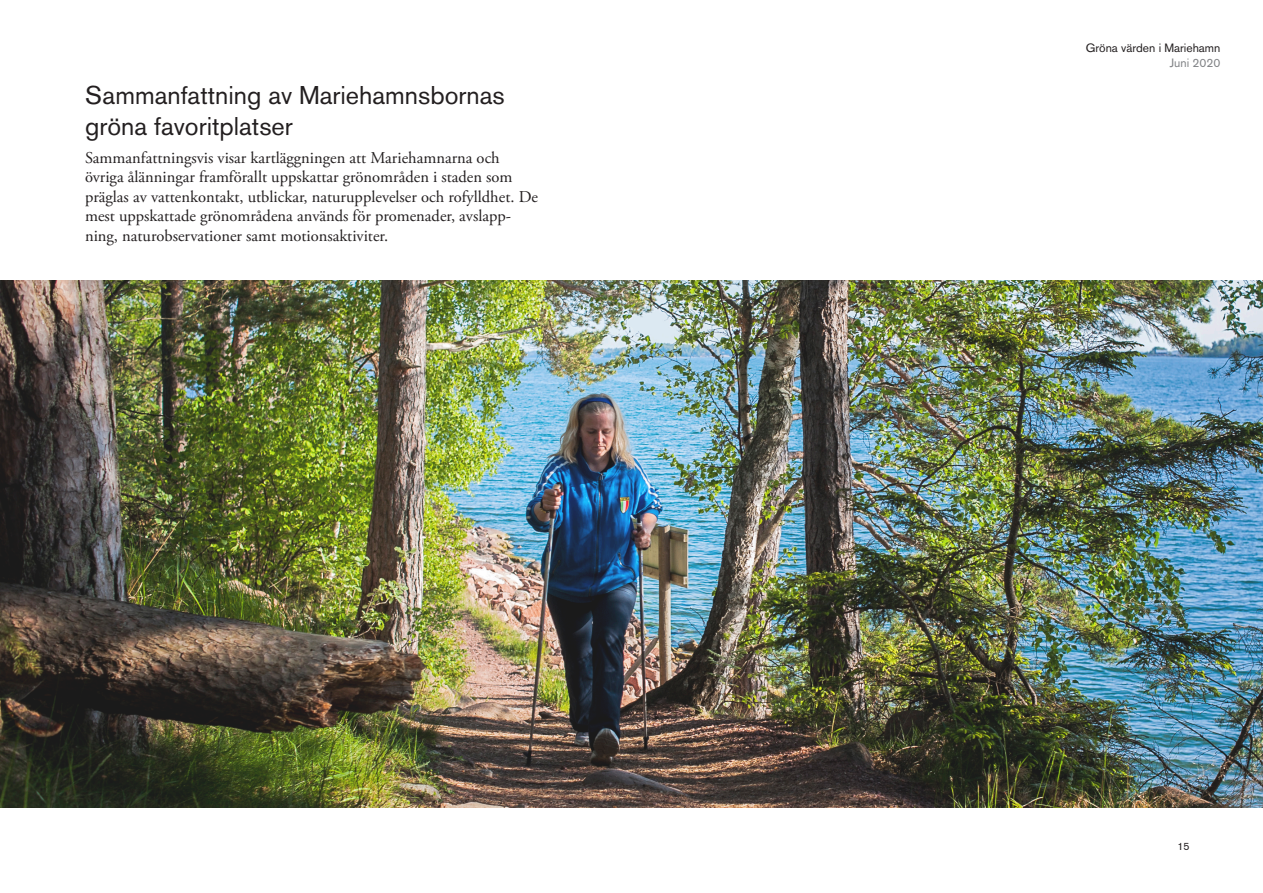
<style>
.page{position:relative;width:1263px;height:893px;background:#fff}
.page>*{position:absolute;margin:0;border:0;box-sizing:border-box;transform-origin:0 0}
.Rubrik_2{font:25.5px/30.8px "Akzidenz Grotesk Std";color:#231f20}
.t1{font:16.5px/19.5px "Adobe Garamond Pro";color:#231f20}
.t2{font:12px "Akzidenz Grotesk Std";color:#231f20}
.t3{font:12px "Akzidenz Grotesk Std";color:#808285}
.t4{font:10.5px "Akzidenz Grotesk Std";color:#231f20}
</style>
<div class="page">
<img style="left:0;top:281px;width:1263px;height:527px">
<p class="Rubrik_2" style="left:85px;top:80px;width:421px">Sammanfattning av Mariehamnsbornas gröna favoritplatser</p>
<p class="t1" style="left:85px;top:149px;width:454px">Sammanfattningsvis visar kartläggningen att Mariehamnarna och övriga ålänningar framförallt uppskattar grönområden i staden som präglas av vattenkontakt, utblickar, naturupplevelser och rofylldhet. De mest uppskattade grönområdena används för promenader, avslapp&shy;ning, naturobservationer samt motionsaktiviter.</p>
<p class="t2" style="left:1086px;top:40px;width:136px">Gröna värden i Mariehamn</p>
<p class="t3" style="left:1170px;top:55px;width:52px">Juni 2020</p>
<p class="t4" style="left:1177px;top:841px;width:14px">15</p>
</div>
